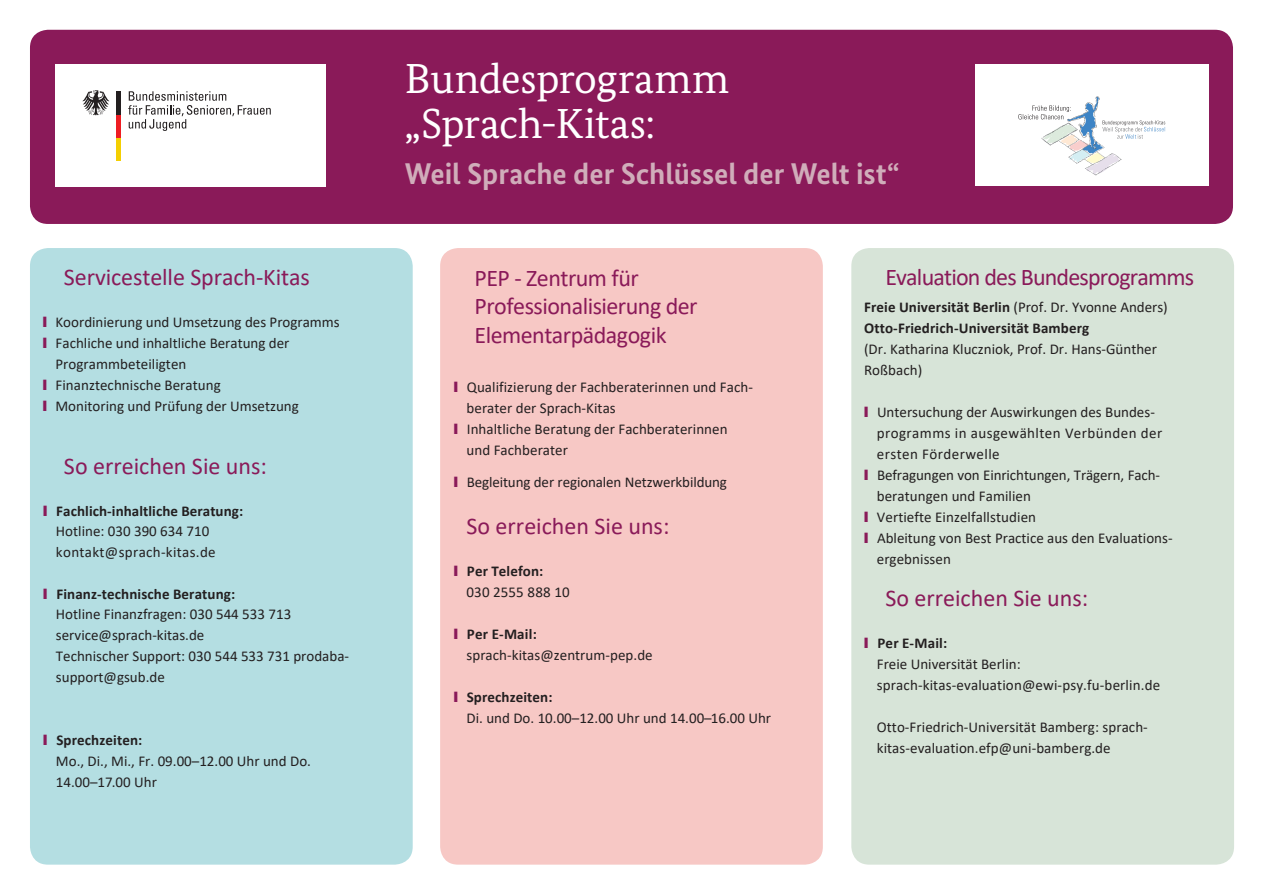
<style>
.page{position:relative;width:1263px;height:893px;background:#fff}
.page>*{position:absolute;margin:0;border:0;box-sizing:border-box;transform-origin:0 0}
.t1{font:42px/45px "Bundes Serif";letter-spacing:-.005em;color:#fff}
.t2{font:700 30px "Bundes Sans";letter-spacing:-.005em;color:#d0adba}
.t3{font:24px/28.8px "Calibri";letter-spacing:-.02em;color:#8a1a59}
.t4{font:24px "Calibri";color:#8a1a59}
.t5{font:15px/21px "Calibri";color:#231f20}
.t6{font:700 15px/21px "Calibri";letter-spacing:.01em;color:#231f20}
.t7{font:15px/20.9px "Calibri";letter-spacing:.02em;color:#231f20}
.t8{font:15px "Calibri";letter-spacing:.03em;color:#231f20}
.s1{color:#8a1a59}
.s2{font-weight:700}
.s3{font-weight:400}
</style>
<div class="page">
<div style="left:30px;top:248px;width:383px;height:617px;background:#b4dee2;border-radius:18px"></div>
<div style="left:440px;top:248px;width:383px;height:617px;background:#f7c8c5;border-radius:18px"></div>
<div style="left:851px;top:248px;width:383px;height:617px;background:#d7e4d8;border-radius:18px"></div>
<div style="left:30px;top:30px;width:1203px;height:194px;background:#8a1a59;border-radius:18px"></div>
<div style="left:55px;top:64px;width:270px;height:122px;background:#fff"></div>
<svg style="left:128px;top:91px;width:143px;height:40px"></svg>
<div style="left:116px;top:138px;width:5px;height:23px;background:#f4cf02"></div>
<div style="left:116px;top:114px;width:5px;height:24px;background:#ee1d23"></div>
<div style="left:116px;top:91px;width:5px;height:24px;background:#231f20"></div>
<svg style="left:82px;top:90px;width:27px;height:25px"></svg>
<div style="left:975px;top:65px;width:233px;height:121px;background:#fff"></div>
<svg style="left:1018px;top:96px;width:147px;height:80px"></svg>
<h3 class="t3" style="left:64px;top:262px;width:247px">Servicestelle Sprach-Kitas</h3>
<p class="t5" style="left:43px;top:311px;width:299px"><span class="s1">❙</span> Koordinierung und Umsetzung des Programms</p>
<p class="t5" style="left:43px;top:332px;width:248px"><span class="s1">❙</span> Fachliche und inhaltliche Beratung der</p>
<p class="t5" style="left:55px;top:353px;width:132px">Programmbeteiligten</p>
<p class="t5" style="left:43px;top:374px;width:180px"><span class="s1">❙</span> Finanztechnische Beratung</p>
<p class="t5" style="left:43px;top:395px;width:258px"><span class="s1">❙</span> Monitoring und Prüfung der Umsetzung</p>
<h3 class="t4" style="left:64px;top:449px;width:204px">So erreichen Sie uns:</h3>
<p class="t7" style="left:56px;top:500px;width:189px;text-indent:-13px"><span class="s1">❙</span> <span class="s2">Fachlich-inhaltliche Beratung:<br></span>Hotline: 030 390 634 710 kontakt@sprach-kitas.de</p>
<p class="t5" style="left:56px;top:583px;width:295px;text-indent:-13px"><span class="s1">❙</span> <span class="s2">Finanz-technische Beratung:<br></span>Hotline Finanzfragen: 030 544 533 713 service@sprach-kitas.de<br>Technischer Support: 030 544 533 731 prodaba&shy;support@gsub.de</p>
<p class="t5" style="left:56px;top:729px;width:257px;text-indent:-13px"><span class="s1">❙</span> <span class="s2">Sprechzeiten:<br></span>Mo., Di., Mi., Fr. 09.00–12.00 Uhr und Do.<br>14.00–17.00 Uhr</p>
<h1 class="t1" style="left:405px;top:56px;width:326px">Bundesprogramm „Sprach-Kitas:</h1>
<h2 class="t2" style="left:405px;top:156px;width:496px">Weil Sprache der Schlüssel der Welt ist“</h2>
<h3 class="t3" style="left:474px;top:263px;width:225px">PEP - Zentrum für<br>Professionalisierung der<br>Elementarpädagogik</h3>
<p class="t5" style="left:454px;top:376px;width:301px"><span class="s1">❙</span> Qualifizierung der Fachberaterinnen und Fach-</p>
<p class="t5" style="left:466px;top:397px;width:151px">berater der Sprach-Kitas</p>
<p class="t5" style="left:454px;top:418px;width:275px"><span class="s1">❙</span> Inhaltliche Beratung der Fachberaterinnen</p>
<p class="t5" style="left:466px;top:439px;width:103px">und Fachberater</p>
<p class="t5" style="left:454px;top:471px;width:275px"><span class="s1">❙</span> Begleitung der regionalen Netzwerkbildung</p>
<h3 class="t4" style="left:466px;top:509px;width:204px">So erreichen Sie uns:</h3>
<p class="t5" style="left:466px;top:560px;width:105px;text-indent:-13px"><span class="s1">❙</span> <span class="s2">Per Telefon:<br></span>030 2555 888 10</p>
<p class="t5" style="left:466px;top:623px;width:188px;text-indent:-13px"><span class="s1">❙</span> <span class="s2">Per E-Mail: </span>sprach-kitas@zentrum-pep.de</p>
<p class="t5" style="left:466px;top:686px;width:306px;text-indent:-13px"><span class="s1">❙</span> <span class="s2">Sprechzeiten:<br></span>Di. und Do. 10.00–12.00 Uhr und 14.00–16.00 Uhr</p>
<h3 class="t3" style="left:885px;top:262px;width:310px">Evaluation des Bundesprogramms</h3>
<p class="t6" style="left:864px;top:296px;width:305px">Freie Universität Berlin <span class="s3">(Prof. Dr. Yvonne Anders)<br></span>Otto-Friedrich-Universität Bamberg</p>
<p class="t5" style="left:864px;top:338px;width:294px">(Dr. Katharina Kluczniok, Prof. Dr. Hans-Günther<br>Roßbach)</p>
<p class="t5" style="left:864px;top:401px;width:292px"><span class="s1">❙</span> Untersuchung der Auswirkungen des Bundes-</p>
<p class="t8" style="left:877px;top:423px;width:287px">programms in ausgewählten Verbünden der</p>
<p class="t8" style="left:877px;top:444px;width:124px">ersten Förderwelle</p>
<p class="t5" style="left:864px;top:464px;width:298px"><span class="s1">❙</span> Befragungen von Einrichtungen, Trägern, Fach-</p>
<p class="t5" style="left:877px;top:485px;width:156px">beratungen und Familien</p>
<p class="t5" style="left:864px;top:506px;width:174px"><span class="s1">❙</span> Vertiefte Einzelfallstudien</p>
<p class="t5" style="left:864px;top:527px;width:310px"><span class="s1">❙</span> Ableitung von Best Practice aus den Evaluations-</p>
<p class="t5" style="left:877px;top:548px;width:76px">ergebnissen</p>
<h3 class="t4" style="left:885px;top:581px;width:204px">So erreichen Sie uns:</h3>
<p class="t5" style="left:877px;top:632px;width:285px;text-indent:-13px"><span class="s1">❙</span> <span class="s2">Per E-Mail:<br></span>Freie Universität Berlin: sprach-kitas-evaluation@ewi-psy.fu-berlin.de</p>
<p class="t5" style="left:877px;top:716px;width:272px">Otto-Friedrich-Universität Bamberg: sprach&shy;kitas-evaluation.efp@uni-bamberg.de</p>
</div>
